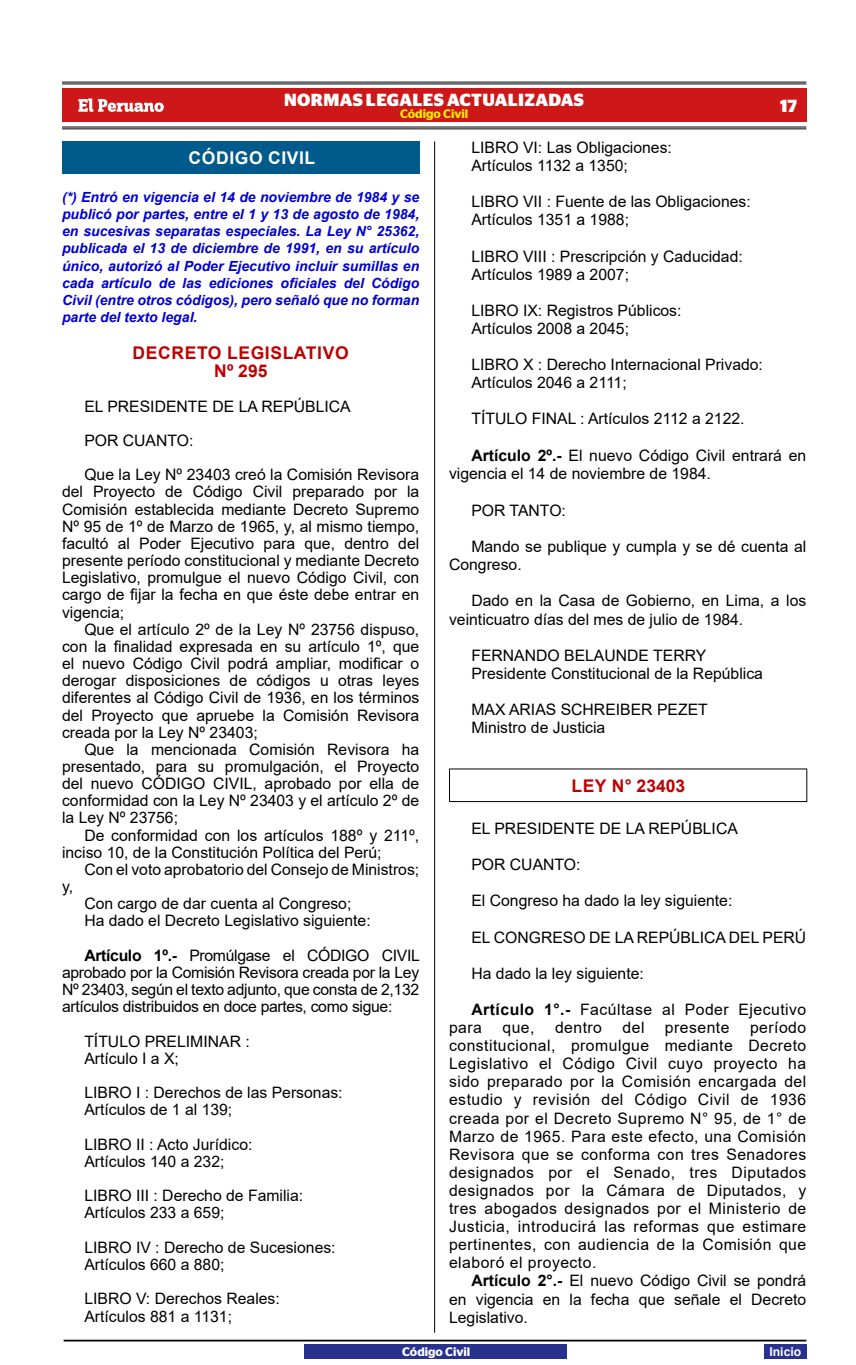
<style>
.page{position:relative;width:856px;height:1365px;background:#fff}
.page>*{position:absolute;margin:0;border:0;box-sizing:border-box;transform-origin:0 0}
.t1{font:700 17.5px "Stag Sans";letter-spacing:.02em;color:#fff}
.t2{font:700 17.5px/17.5px "Arial";letter-spacing:.035em;color:#be0000;text-align:center}
.t3{font:700 17.5px "Arial";letter-spacing:.035em;color:#fff}
.t4{font:700 17.5px "Arial";color:#be0000}
.t5{font:15.75px/17.2px "Arial";color:#000}
.t6{font:15.75px/18px "Arial";letter-spacing:.03em;color:#000}
.t7{font:italic 700 14px/17.2px "Arial";color:#0000d2;text-align:justify}
.t8{font:600 12.25px "Stag Sans";color:#ffed00}
.t9{font:600 12.25px "Stag Sans";color:#fff}
.t10{font:700 12.25px "Arial";color:#fff}
.s1{font-weight:700}
</style>
<div class="page">
<hr style="left:64px;top:1339px;width:742px;height:2px;background:#000">
<div style="left:62px;top:88px;width:744px;height:34px;background:#cd1719"></div>
<hr style="left:62px;top:82px;width:744px;height:1px;background:#000">
<hr style="left:62px;top:84px;width:744px;height:1px;background:#000">
<hr style="left:62px;top:127px;width:744px;height:1px;background:#000">
<hr style="left:62px;top:128px;width:744px;height:1px;background:#000">
<svg style="left:78px;top:98px;width:86px;height:14px"></svg>
<hr style="left:434px;top:141px;width:1px;height:1191px;background:#000">
<div style="left:764px;top:1343px;width:42px;height:15px;background:#28328c"></div>
<div style="left:304px;top:1343px;width:262px;height:15px;background:#28328c"></div>
<div style="left:62px;top:141px;width:357px;height:33px;background:#005a8c"></div>
<hr style="left:449px;top:768px;width:358px;height:1px;background:#000">
<hr style="left:449px;top:769px;width:1px;height:32px;background:#000">
<hr style="left:806px;top:769px;width:1px;height:32px;background:#000">
<hr style="left:449px;top:801px;width:358px;height:1px;background:#000">
<p class="t1" style="left:284px;top:90px;width:301px">NORMAS LEGALES ACTUALIZADAS</p>
<p class="t8" style="left:400px;top:107px;width:70px">Código Civil</p>
<p class="t1" style="left:780px;top:96px;width:18px">17</p>
<p class="t3" style="left:189px;top:146px;width:128px">CÓDIGO CIVIL</p>
<p class="t7" style="left:62px;top:188px;width:359px">(*) Entró en vigencia el 14 de noviembre de 1984 y se publicó por partes, entre el 1 y 13 de agosto de 1984, en sucesivas separatas especiales. La Ley N° 25362, publicada el 13 de diciembre de 1991, en su artículo único, autorizó al Poder Ejecutivo incluir sumillas en cada artículo de las ediciones oficiales del Código Civil (entre otros códigos), pero señaló que no forman parte del texto legal.</p>
<p class="t2" style="left:133px;top:344px;width:217px">DECRETO LEGISLATIVO<br>Nº 295</p>
<p class="t5" style="left:84px;top:389px;width:336px;line-height:34.3px">EL PRESIDENTE DE LA REPÚBLICA<br>POR CUANTO:<br>Que la Ley Nº 23403 creó la Comisión Revisora</p>
<p class="t5" style="left:62px;top:483px;width:359px;text-align:justify">del Proyecto de Código Civil preparado por la Comisión establecida mediante Decreto Supremo Nº 95 de 1º de Marzo de 1965, y, al mismo tiempo, facultó al Poder Ejecutivo para que, dentro del presente período constitucional y mediante Decreto Legislativo, promulgue el nuevo Código Civil, con cargo de fijar la fecha en que éste debe entrar en vigencia;</p>
<p class="t5" style="left:62px;top:620px;width:359px;text-align:justify;text-indent:22px">Que el artículo 2º de la Ley Nº 23756 dispuso, con la finalidad expresada en su artículo 1º, que el nuevo Código Civil podrá ampliar, modificar o derogar disposiciones de códigos u otras leyes diferentes al Código Civil de 1936, en los términos del Proyecto que apruebe la Comisión Revisora creada por la Ley Nº 23403;</p>
<p class="t5" style="left:62px;top:740px;width:359px;text-align:justify;text-indent:22px">Que la mencionada Comisión Revisora ha presentado, para su promulgación, el Proyecto del nuevo CÓDIGO CIVIL, aprobado por ella de conformidad con la Ley Nº 23403 y el artículo 2º de la Ley Nº 23756;</p>
<p class="t5" style="left:62px;top:826px;width:359px;text-indent:22px">De conformidad con los artículos 188º y 211º, inciso 10, de la Constitución Política del Perú;</p>
<p class="t5" style="left:84px;top:860px;width:336px">Con el voto aprobatorio del Consejo de Ministros;</p>
<p class="t5" style="left:62px;top:877px;width:13px">y,</p>
<p class="t5" style="left:84px;top:895px;width:288px">Con cargo de dar cuenta al Congreso;<br>Ha dado el Decreto Legislativo siguiente:</p>
<p class="t5" style="left:62px;top:946px;width:359px;text-align:justify;text-indent:22px"><span class="s1">Artículo 1º.-</span> Promúlgase el CÓDIGO CIVIL aprobado por la Comisión Revisora creada por la Ley Nº 23403, según el texto adjunto, que consta de 2,132 artículos distribuidos en doce partes, como sigue:</p>
<p class="t5" style="left:84px;top:1032px;width:167px">TÍTULO PRELIMINAR :<br>Artículo I a X;</p>
<p class="t5" style="left:84px;top:1083px;width:260px">LIBRO I : Derechos de las Personas:<br>Artículos de 1 al 139;</p>
<p class="t5" style="left:84px;top:1135px;width:170px">LIBRO II : Acto Jurídico:<br>Artículos 140 a 232;</p>
<p class="t5" style="left:84px;top:1186px;width:220px">LIBRO III : Derecho de Familia:<br>Artículos 233 a 659;</p>
<p class="t5" style="left:84px;top:1238px;width:253px">LIBRO IV : Derecho de Sucesiones:<br>Artículos 660 a 880;</p>
<p class="t5" style="left:84px;top:1289px;width:197px;line-height:17.8px">LIBRO V: Derechos Reales:<br>Artículos 881 a 1131;</p>
<p class="t5" style="left:471px;top:138px;width:202px;line-height:18px">LIBRO VI: Las Obligaciones:<br>Artículos 1132 a 1350;</p>
<p class="t5" style="left:471px;top:193px;width:281px;line-height:18px">LIBRO VII : Fuente de las Obligaciones:<br>Artículos 1351 a 1988;</p>
<p class="t5" style="left:471px;top:247px;width:273px;line-height:18px">LIBRO VIII : Prescripción y Caducidad:<br>Artículos 1989 a 2007;</p>
<p class="t5" style="left:471px;top:301px;width:212px;line-height:18px">LIBRO IX: Registros Públicos:<br>Artículos 2008 a 2045;</p>
<p class="t5" style="left:471px;top:355px;width:293px;line-height:18px">LIBRO X : Derecho Internacional Privado:<br>Artículos 2046 a 2111;</p>
<p class="t5" style="left:471px;top:410px;width:275px">TÍTULO FINAL : Artículos 2112 a 2122.</p>
<p class="t5" style="left:449px;top:446px;width:359px;line-height:18px;text-indent:22px"><span class="s1">Artículo 2º.-</span> El nuevo Código Civil entrará en vigencia el 14 de noviembre de 1984.</p>
<p class="t5" style="left:471px;top:502px;width:96px">POR TANTO:</p>
<p class="t5" style="left:449px;top:537px;width:359px;line-height:18px;text-indent:22px">Mando se publique y cumpla y se dé cuenta al<br>Congreso.</p>
<p class="t5" style="left:449px;top:591px;width:359px;line-height:18px;text-indent:22px">Dado en la Casa de Gobierno, en Lima, a los veinticuatro días del mes de julio de 1984.</p>
<p class="t5" style="left:471px;top:646px;width:293px;line-height:18px">FERNANDO BELAUNDE TERRY<br>Presidente Constitucional de la República</p>
<p class="t5" style="left:471px;top:700px;width:238px;line-height:18px">MAX ARIAS SCHREIBER PEZET<br>Ministro de Justicia</p>
<p class="t4" style="left:571px;top:773px;width:115px">LEY N° 23403</p>
<p class="t5" style="left:471px;top:819px;width:268px">EL PRESIDENTE DE LA REPÚBLICA</p>
<p class="t5" style="left:471px;top:856px;width:111px">POR CUANTO:</p>
<p class="t5" style="left:471px;top:892px;width:262px">El Congreso ha dado la ley siguiente:</p>
<p class="t5" style="left:471px;top:928px;width:336px">EL CONGRESO DE LA REPÚBLICA DEL PERÚ</p>
<p class="t5" style="left:471px;top:964px;width:174px">Ha dado la ley siguiente:</p>
<p class="t6" style="left:449px;top:1000px;width:359px;text-indent:22px"><span class="s1">Artículo 1°.-</span> Facúltase al Poder Ejecutivo para</p>
<p class="t5" style="left:449px;top:1018px;width:359px;line-height:18px;text-align:justify;text-indent:301px">período constitucional, promulgue mediante Decreto Legislativo el Código Civil cuyo proyecto ha sido preparado por la Comisión encargada del estudio y revisión del Código Civil de 1936 creada por el Decreto Supremo N° 95, de 1° de Marzo de 1965. Para este efecto, una Comisión Revisora que se conforma con tres Senadores designados por el Senado, tres Diputados designados por la Cámara de Diputados, y tres abogados designados por el Ministerio de Justicia, introducirá las reformas que estimare pertinentes, con audiencia de la Comisión que elaboró el proyecto.</p>
<p class="t5" style="left:449px;top:1271px;width:359px;line-height:18px;text-align:justify;text-indent:22px"><span class="s1">Artículo 2°.-</span> El nuevo Código Civil se pondrá en vigencia en la fecha que señale el Decreto Legislativo.</p>
<p class="t5" style="left:502px;top:1018px;width:34px">que,</p>
<p class="t5" style="left:555px;top:1018px;width:49px">dentro</p>
<p class="t5" style="left:622px;top:1018px;width:23px">del</p>
<p class="t6" style="left:665px;top:1018px;width:66px">presente</p>
<p class="t9" style="left:402px;top:1344px;width:70px">Código Civil</p>
<p class="t10" style="left:769px;top:1342px;width:33px">Inicio</p>
</div>
